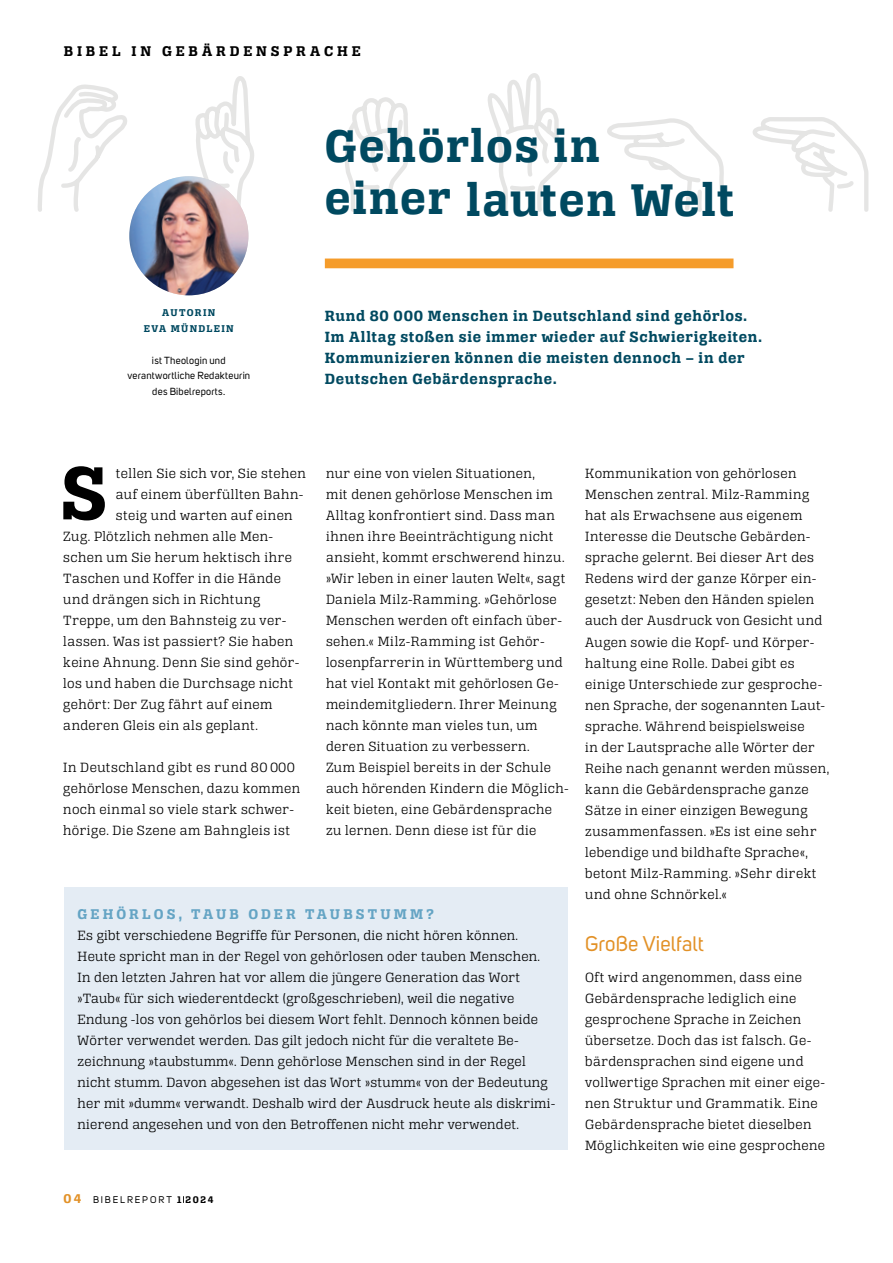
<style>
.page{position:relative;width:893px;height:1263px;background:#fff}
.page>*{position:absolute;margin:0;border:0;box-sizing:border-box;transform-origin:0 0}
.t1{font:79.95px "Alianza Slab 700";color:#000}
.t2{font:48.75px/54px "Alianza Slab 700";letter-spacing:.035em;color:#004960}
.t3{font:21px "Uni Sans";letter-spacing:.01em;color:#e29127}
.t4{font:15.75px/21px "Alianza Slab 700";letter-spacing:.045em;color:#004960}
.t5{font:15px "Alianza Slab 700";letter-spacing:.205em;color:#64a4c4}
.t6{font:15px "Alianza Slab 700";letter-spacing:.26em;color:#000}
.t7{font:14.25px/21px "Alianza Slab 300";letter-spacing:.025em;color:#000}
.t8{font:10.5px/15.8px "Alianza Slab 700";letter-spacing:.12em;color:#004960;text-align:center}
.t9{font:10.2px/15.8px "Uni Sans";letter-spacing:.025em;color:#000;text-align:center}
.t10{font:9.6px "Uni Sans";letter-spacing:.195em;color:#000}
.s1{font-family:"Alianza Slab 700";font-size:13.5px;color:#e29127}
.s2{font-family:"Alianza Slab 700";font-size:10.2px}
</style>
<div class="page">
<svg style="left:38px;top:73px;width:831px;height:208px"></svg>
<div style="left:325px;top:259px;width:408px;height:9px;background:#f59c2b"></div>
<img style="left:129px;top:176px;width:119px;height:119px;border-radius:60px">
<div style="left:64px;top:888px;width:504px;height:262px;background:#e4ecf4"></div>
<p class="t6" style="left:64px;top:42px;width:298px">BIBEL IN GEBÄRDENSPRACHE</p>
<p class="t8" style="left:144px;top:305px;width:91px">AUTORIN<br>EVA MÜNDLEIN</p>
<p class="t9" style="left:127px;top:352px;width:124px">ist Theologin und verantwortliche Redakteurin des Bibelreports.</p>
<h2 class="t2" style="left:325px;top:119px;width:411px">Gehörlos in einer lauten Welt</h2>
<p class="t4" style="left:325px;top:305px;width:439px">Rund 80 000 Menschen in Deutschland sind gehörlos.<br>Im Alltag stoßen sie immer wieder auf Schwierigkeiten.<br>Kommunizieren können die meisten dennoch – in der Deutschen Gebärdensprache.</p>
<h1 class="t1" style="left:61px;top:447px;width:48px">S</h1>
<p class="t7" style="left:116px;top:463px;width:191px">tellen Sie sich vor, Sie stehen</p>
<p class="t7" style="left:116px;top:484px;width:189px">auf einem überfüllten Bahn-</p>
<p class="t7" style="left:116px;top:505px;width:178px">steig und warten auf einen</p>
<p class="t7" style="left:63px;top:526px;width:211px">Zug. Plötzlich nehmen alle Men-</p>
<p class="t7" style="left:63px;top:547px;width:230px">schen um Sie herum hektisch ihre</p>
<p class="t7" style="left:63px;top:568px;width:219px">Taschen und Koffer in die Hände</p>
<p class="t7" style="left:63px;top:589px;width:198px">und drängen sich in Richtung</p>
<p class="t7" style="left:63px;top:610px;width:225px">Treppe, um den Bahnsteig zu ver-</p>
<p class="t7" style="left:63px;top:631px;width:231px">lassen. Was ist passiert? Sie haben</p>
<p class="t7" style="left:63px;top:652px;width:238px">keine Ahnung. Denn Sie sind gehör-</p>
<p class="t7" style="left:63px;top:673px;width:231px">los und haben die Durchsage nicht</p>
<p class="t7" style="left:63px;top:694px;width:210px">gehört: Der Zug fährt auf einem</p>
<p class="t7" style="left:63px;top:715px;width:196px">anderen Gleis ein als geplant.</p>
<p class="t7" style="left:63px;top:757px;width:238px">In Deutschland gibt es rund 80 000 gehörlose Menschen, dazu kommen noch einmal so viele stark schwer&shy;hörige. Die Szene am Bahngleis ist</p>
<p class="t7" style="left:326px;top:463px;width:244px">nur eine von vielen Situationen,<br>mit denen gehörlose Menschen im Alltag konfrontiert sind. Dass man ihnen ihre Beeinträchtigung nicht ansieht, kommt erschwerend hinzu. »Wir leben in einer lauten Welt«, sagt Daniela Milz-Ramming. »Gehörlose Menschen werden oft einfach über&shy;sehen.« Milz-Ramming ist Gehör&shy;losenpfarrerin in Württemberg und hat viel Kontakt mit gehörlosen Ge&shy;meindemitgliedern. Ihrer Meinung nach könnte man vieles tun, um deren Situation zu verbessern.<br>Zum Beispiel bereits in der Schule auch hörenden Kindern die Möglich&shy;keit bieten, eine Gebärdensprache zu lernen. Denn diese ist für die</p>
<p class="t7" style="left:585px;top:463px;width:246px">Kommunikation von gehörlosen Menschen zentral. Milz-Ramming hat als Erwachsene aus eigenem Interesse die Deutsche Gebärden&shy;sprache gelernt. Bei dieser Art des Redens wird der ganze Körper ein&shy;gesetzt: Neben den Händen spielen auch der Ausdruck von Gesicht und Augen sowie die Kopf- und Körper&shy;haltung eine Rolle. Dabei gibt es einige Unterschiede zur gesproche&shy;nen Sprache, der sogenannten Laut&shy;sprache. Während beispielsweise<br>in der Lautsprache alle Wörter der Reihe nach genannt werden müssen, kann die Gebärdensprache ganze Sätze in einer einzigen Bewegung zusammenfassen. »Es ist eine sehr lebendige und bildhafte Sprache«, betont Milz-Ramming. »Sehr direkt und ohne Schnörkel.«</p>
<h3 class="t3" style="left:585px;top:931px;width:120px">Große Vielfalt</h3>
<p class="t7" style="left:585px;top:967px;width:242px">Oft wird angenommen, dass eine Gebärdensprache lediglich eine gesprochene Sprache in Zeichen übersetze. Doch das ist falsch. Ge&shy;bärdensprachen sind eigene und vollwertige Sprachen mit einer eige&shy;nen Struktur und Grammatik. Eine Gebärdensprache bietet dieselben Möglichkeiten wie eine gesprochene</p>
<p class="t5" style="left:78px;top:905px;width:358px">GEHÖRLOS, TAUB ODER TAUBSTUMM?</p>
<p class="t7" style="left:78px;top:924px;width:479px">Es gibt verschiedene Begriffe für Personen, die nicht hören können.<br>Heute spricht man in der Regel von gehörlosen oder tauben Menschen.<br>In den letzten Jahren hat vor allem die jüngere Generation das Wort »Taub« für sich wiederentdeckt (großgeschrieben), weil die negative Endung -los von gehörlos bei diesem Wort fehlt. Dennoch können beide Wörter verwendet werden. Das gilt jedoch nicht für die veraltete Be&shy;zeichnung »taubstumm«. Denn gehörlose Menschen sind in der Regel nicht stumm. Davon abgesehen ist das Wort »stumm« von der Bedeutung her mit »dumm« verwandt. Deshalb wird der Ausdruck heute als diskrimi&shy;nierend angesehen und von den Betroffenen nicht mehr verwendet.</p>
<p class="t10" style="left:64px;top:1194px;width:151px"><span class="s1">04</span> BIBELREPORT <span class="s2">1 2024</span></p>
</div>
